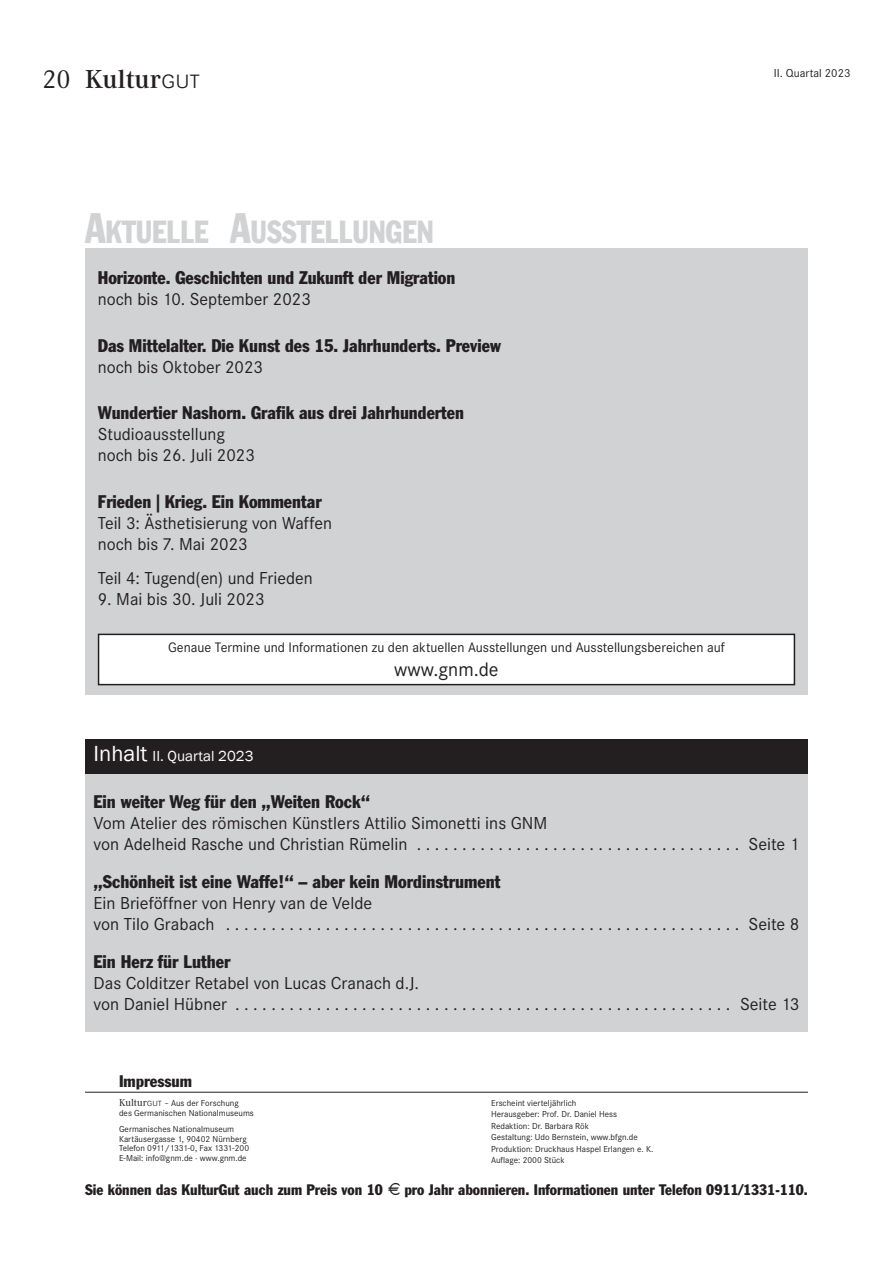
<style>
.page{position:relative;width:893px;height:1263px;background:#fff}
.page>*{position:absolute;margin:0;border:0;box-sizing:border-box;transform-origin:0 0}
.t1{font:condensed 31.5px "Franklin Gothic Std";color:#d1d2d4;scale:.91 1}
.t2{font:600 27px "Corporate A";color:#231f20}
.Ausstellung_Daten{font:20.25px "Corporate S";color:#231f20}
.Inhaltsangabe_Daten{font:18px/21px "Corporate S";color:#231f20}
.Ausstellung_Daten-2{font:18px "Corporate S";color:#231f20}
.Ausstellung_Titel{font:condensed 18px "Franklin Gothic Std";color:#231f20}
.Inhaltsangabe_Titel{font:condensed 18px "Franklin Gothic Std";color:#231f20}
.t3{font:condensed 16.5px "Franklin Gothic Std";color:#231f20}
.t4{font:condensed 15px "Franklin Gothic Std";color:#231f20}
.t5{font:15px "Franklin Gothic";color:#fff}
.Ausstellung_Daten-3{font:14.25px "Corporate S";color:#231f20}
.t6{font:12px "Corporate S";color:#231f20}
.t7{font:9px/9.8px "Corporate S";color:#231f20}
.s1{font-weight:400}
.s2{font-family:"Corporate SSC";font-weight:300}
.s3{font-size:42px}
.s4{font-size:22.5px}
.s5{font-family:"Corporate A";font-size:10.5px}
.s6{font-family:"Corporate SSC";font-weight:300;font-size:10.5px}
</style>
<div class="page">
<div style="left:85px;top:742px;width:723px;height:289px;background:#d1d2d4"></div>
<div style="left:85px;top:740px;width:723px;height:34px;background:#231f20"></div>
<div style="left:85px;top:249px;width:723px;height:446px;background:#d1d2d4"></div>
<div style="left:99px;top:634px;width:695px;height:51px;background:#fff"></div>
<div style="left:98px;top:634px;width:697px;height:51px;border:2px solid #231f20"></div>
<hr style="left:85px;top:1092px;width:723px;height:1px;background:#231f20">
<h2 class="t2" style="left:43px;top:64px;width:159px"><span class="s1">20</span> Kultur<span class="s2">gut</span></h2>
<h3 class="t6" style="left:774px;top:66px;width:78px">II. Quartal 2023</h3>
<p class="t1" style="left:85px;top:212px;width:385px"><span class="s3">A</span>KTUELLE <span class="s3">A</span>USSTELLUNGEN</p>
<p class="Ausstellung_Titel" style="left:98px;top:267px;width:359px">Horizonte. Geschichten und Zukunft der Migration</p>
<p class="Ausstellung_Daten-2" style="left:98px;top:289px;width:215px">noch bis 10. September 2023</p>
<p class="Ausstellung_Titel" style="left:98px;top:335px;width:405px">Das Mittelalter. Die Kunst des 15. Jahrhunderts. Preview</p>
<p class="Ausstellung_Daten-2" style="left:98px;top:357px;width:167px">noch bis Oktober 2023</p>
<p class="Ausstellung_Titel" style="left:98px;top:402px;width:368px">Wundertier Nashorn. Grafik aus drei Jahrhunderten</p>
<p class="Ausstellung_Daten-2" style="left:98px;top:424px;width:129px">Studioausstellung</p>
<p class="Ausstellung_Daten-2" style="left:98px;top:445px;width:159px">noch bis 26. Juli 2023</p>
<p class="Ausstellung_Titel" style="left:98px;top:491px;width:225px">Frieden | Krieg. Ein Kommentar</p>
<p class="Ausstellung_Daten-2" style="left:98px;top:513px;width:236px">Teil 3: Ästhetisierung von Waffen</p>
<p class="Ausstellung_Daten-2" style="left:98px;top:534px;width:151px">noch bis 7. Mai 2023</p>
<p class="Ausstellung_Daten-2" style="left:98px;top:568px;width:216px">Teil 4: Tugend(en) und Frieden</p>
<p class="Ausstellung_Daten-2" style="left:98px;top:589px;width:168px">9. Mai bis 30. Juli 2023</p>
<p class="Ausstellung_Daten-3" style="left:168px;top:639px;width:558px">Genaue Termine und Informationen zu den aktuellen Ausstellungen und Ausstellungsbereichen auf</p>
<p class="Ausstellung_Daten" style="left:394px;top:657px;width:106px">www.gnm.de</p>
<p class="t5" style="left:94px;top:747px;width:161px"><span class="s4">Inhalt</span> II. Quartal 2023</p>
<p class="Inhaltsangabe_Titel" style="left:94px;top:790px;width:278px">Ein weiter Weg für den „Weiten Rock“</p>
<p class="Inhaltsangabe_Daten" style="left:94px;top:812px;width:455px">Vom Atelier des römischen Künstlers Attilio Simonetti ins GNM von Adelheid Rasche und Christian Rümelin</p>
<p class="Inhaltsangabe_Titel" style="left:94px;top:870px;width:409px">„Schönheit ist eine Waffe!“ – aber kein Mordinstrument</p>
<p class="Inhaltsangabe_Daten" style="left:94px;top:892px;width:280px">Ein Brieföffner von Henry van de Velde von Tilo Grabach</p>
<p class="Inhaltsangabe_Titel" style="left:94px;top:950px;width:138px">Ein Herz für Luther</p>
<p class="Inhaltsangabe_Daten" style="left:94px;top:972px;width:327px">Das Colditzer Retabel von Lucas Cranach d.J. von Daniel Hübner</p>
<p class="t3" style="left:119px;top:1071px;width:75px">Impressum</p>
<p class="t7" style="left:119px;top:1098px;width:136px"><span class="s5">Kultur</span><span class="s6">gut</span> – Aus der Forschung des Germanischen Nationalmuseums</p>
<p class="t7" style="left:119px;top:1124px;width:132px">Germanisches Nationalmuseum Kartäusergasse 1, 90402 Nürnberg Telefon 0911/1331-0, Fax 1331-200<br>E-Mail: info@gnm.de · www.gnm.de</p>
<p class="t7" style="left:491px;top:1098px;width:87px">Erscheint vierteljährlich</p>
<p class="t7" style="left:491px;top:1109px;width:127px">Herausgeber: Prof. Dr. Daniel Hess</p>
<p class="t7" style="left:491px;top:1121px;width:99px">Redaktion: Dr. Barbara Rök</p>
<p class="t7" style="left:491px;top:1132px;width:148px">Gestaltung: Udo Bernstein, www.bfgn.de</p>
<p class="t7" style="left:491px;top:1144px;width:164px">Produktion: Druckhaus Haspel Erlangen e. K.</p>
<p class="t7" style="left:491px;top:1155px;width:75px">Auflage: 2000 Stück</p>
<p class="Inhaltsangabe_Daten" style="left:749px;top:833px;width:52px">Seite 1</p>
<p class="Inhaltsangabe_Daten" style="left:749px;top:913px;width:52px">Seite 8</p>
<p class="Inhaltsangabe_Daten" style="left:740px;top:993px;width:61px">Seite 13</p>
<p class="t4" style="left:85px;top:1180px;width:299px">Sie können das KulturGut auch zum Preis von 10</p>
<p class="t4" style="left:404px;top:1180px;width:405px">pro Jahr abonnieren. Informationen unter Telefon 0911/1331-110.</p>
</div>
